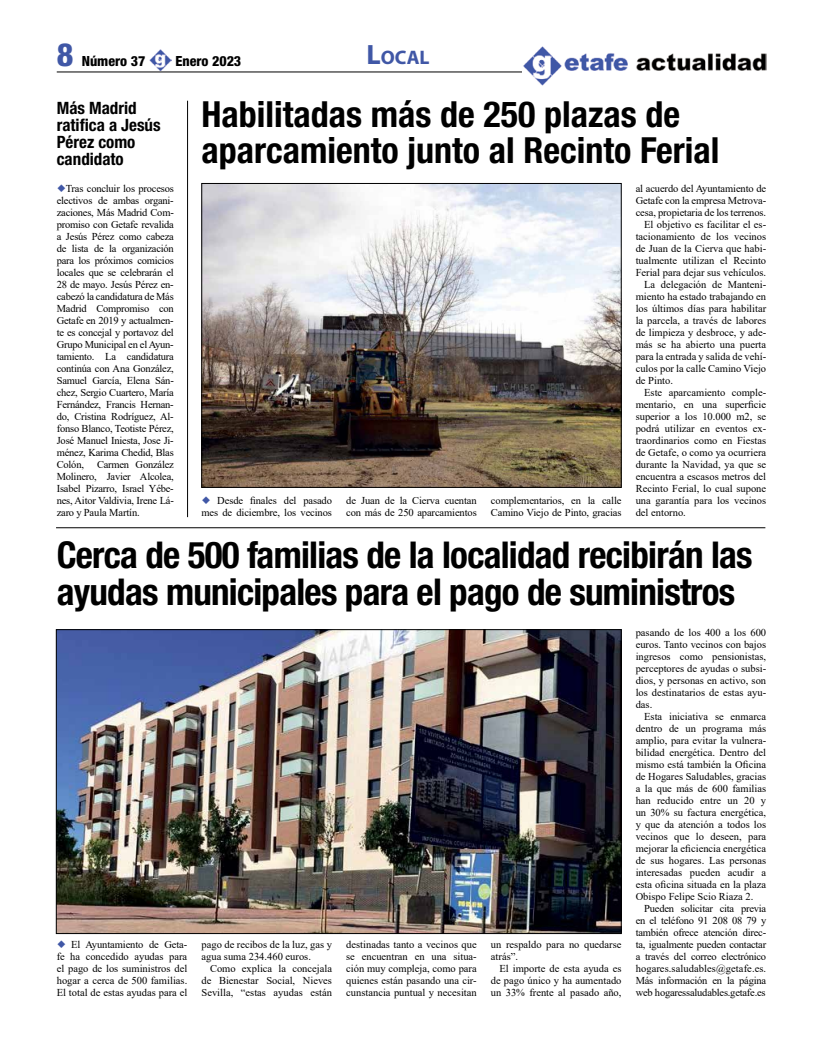
<style>
.page{position:relative;width:823px;height:1049px;background:#fff}
.page>*{position:absolute;margin:0;border:0;box-sizing:border-box;transform-origin:0 0}
.t1{font:700 condensed 37px/37px "Helvetica Neue";letter-spacing:-.02em;color:#000}
.t2{font:700 condensed 36px/36px "Helvetica Neue";color:#000}
.t3{font:800 condensed 32px "Helvetica Neue";color:#4057a6}
.t4{font:700 19.6px "Myriad Pro";color:#4057a6}
.t5{font:700 condensed 17px/17px "Helvetica Neue";color:#000}
.t6{font:800 condensed 14px "Helvetica Neue";color:#000}
.t7{font:10.5px/12px "Times New Roman";color:#000;text-align:justify}
.s1{font-size:28px}
</style>
<div class="page">
<img style="left:149px;top:49px;width:23px;height:22px">
<hr style="left:57px;top:72px;width:708px;height:1px;background:#000">
<img style="left:521px;top:46px;width:244px;height:40px">
<img style="left:203px;top:185px;width:416px;height:301px">
<div style="left:201px;top:183px;width:420px;height:305px;border:1px solid #000"></div>
<hr style="left:56px;top:527px;width:709px;height:1px;background:#000">
<hr style="left:187px;top:101px;width:1px;height:416px;background:#000">
<img style="left:58px;top:631px;width:561px;height:301px">
<div style="left:56px;top:629px;width:565px;height:305px;border:1px solid #000"></div>
<h3 class="t3" style="left:57px;top:34px;width:18px">8</h3>
<h3 class="t6" style="left:82px;top:52px;width:65px">Número 37</h3>
<h3 class="t6" style="left:175px;top:52px;width:67px">Enero 2023</h3>
<h3 class="t4" style="left:366px;top:45px;width:63px"><span class="s1">L</span>OCAL</h3>
<h3 class="t5" style="left:57px;top:99px;width:105px">Más Madrid ratifica a Jesús<br>Pérez como candidato</h3>
<p class="t7" style="left:57px;top:182px;width:118px;text-indent:9px">Tras concluir los procesos electivos de ambas organi&shy;zaciones, Más Madrid Com&shy;promiso con Getafe revalida a Jesús Pérez como cabeza de lista de la organización para los próximos comicios locales que se celebrarán el 28 de mayo. Jesús Pérez en&shy;cabezó la candidatura de Más Madrid Compromiso con Getafe en 2019 y actualmen&shy;te es concejal y portavoz del Grupo Municipal en el Ayun&shy;tamiento. La candidatura continúa con Ana González, Samuel García, Elena Sán&shy;chez, Sergio Cuartero, María Fernández, Francis Hernan&shy;do, Cristina Rodríguez, Al&shy;fonso Blanco, Teotiste Pérez, José Manuel Iniesta, Jose Ji&shy;ménez, Karima Chedid, Blas Colón, Carmen González Molinero, Javier Alcolea, Isabel Pizarro, Israel Yébe&shy;nes, Aitor Valdivia, Irene Lá&shy;zaro y Paula Martín.</p>
<h2 class="t2" style="left:201px;top:96px;width:519px">Habilitadas más de 250 plazas de aparcamiento junto al Recinto Ferial</h2>
<p class="t7" style="left:201px;top:494px;width:132px;text-align:right">Desde finales del pasado mes de diciembre, los vecinos</p>
<p class="t7" style="left:346px;top:494px;width:132px">de Juan de la Cierva cuentan con más de 250 aparcamientos</p>
<p class="t7" style="left:490px;top:494px;width:132px">complementarios, en la calle<br>Camino Viejo de Pinto, gracias</p>
<p class="t7" style="left:635px;top:182px;width:132px">al acuerdo del Ayuntamiento de</p>
<p class="t7" style="left:635px;top:194px;width:132px">Getafe con la empresa Metrova-</p>
<p class="t7" style="left:635px;top:206px;width:132px">cesa, propietaria de los terrenos.</p>
<p class="t7" style="left:643px;top:218px;width:123px">El objetivo es facilitar el es-</p>
<p class="t7" style="left:635px;top:230px;width:132px">tacionamiento de los vecinos</p>
<p class="t7" style="left:635px;top:242px;width:132px">de Juan de la Cierva que habi-</p>
<p class="t7" style="left:635px;top:254px;width:132px">tualmente utilizan el Recinto</p>
<p class="t7" style="left:635px;top:266px;width:132px">Ferial para dejar sus vehículos.</p>
<p class="t7" style="left:643px;top:278px;width:123px">La delegación de Manteni-</p>
<p class="t7" style="left:635px;top:290px;width:132px">miento ha estado trabajando en</p>
<p class="t7" style="left:635px;top:302px;width:132px">los últimos días para habilitar</p>
<p class="t7" style="left:635px;top:314px;width:132px">la parcela, a través de labores</p>
<p class="t7" style="left:635px;top:326px;width:132px">de limpieza y desbroce, y ade-</p>
<p class="t7" style="left:635px;top:338px;width:132px">más se ha abierto una puerta</p>
<p class="t7" style="left:635px;top:350px;width:132px">para la entrada y salida de vehí-</p>
<p class="t7" style="left:635px;top:362px;width:132px">culos por la calle Camino Viejo</p>
<p class="t7" style="left:635px;top:374px;width:39px">de Pinto.</p>
<p class="t7" style="left:643px;top:386px;width:123px">Este aparcamiento comple-</p>
<p class="t7" style="left:635px;top:398px;width:132px">mentario, en una superficie</p>
<p class="t7" style="left:635px;top:410px;width:132px">superior a los 10.000 m2, se</p>
<p class="t7" style="left:635px;top:422px;width:132px">podrá utilizar en eventos ex-</p>
<p class="t7" style="left:635px;top:434px;width:132px">traordinarios como en Fiestas</p>
<p class="t7" style="left:635px;top:446px;width:132px">de Getafe, o como ya ocurriera</p>
<p class="t7" style="left:635px;top:458px;width:132px">durante la Navidad, ya que se</p>
<p class="t7" style="left:635px;top:470px;width:132px">encuentra a escasos metros del</p>
<p class="t7" style="left:635px;top:482px;width:132px">Recinto Ferial, lo cual supone</p>
<p class="t7" style="left:635px;top:494px;width:132px">una garantía para los vecinos</p>
<p class="t7" style="left:635px;top:506px;width:52px">del entorno.</p>
<h1 class="t1" style="left:57px;top:536px;width:697px">Cerca de 500 familias de la localidad recibirán las ayudas municipales para el pago de suministros</h1>
<p class="t7" style="left:57px;top:938px;width:132px;text-indent:14px">El Ayuntamiento de Geta&shy;fe ha concedido ayudas para el pago de los suministros del hogar a cerca de 500 familias.<br>El total de estas ayudas para el</p>
<p class="t7" style="left:201px;top:938px;width:132px">pago de recibos de la luz, gas y agua suma 234.460 euros.</p>
<p class="t7" style="left:201px;top:962px;width:132px;text-indent:9px">Como explica la concejala de Bienestar Social, Nieves Sevilla, “estas ayudas están</p>
<p class="t7" style="left:346px;top:938px;width:132px">destinadas tanto a vecinos que se encuentran en una situa&shy;ción muy compleja, como para quienes están pasando una cir&shy;cunstancia puntual y necesitan</p>
<p class="t7" style="left:490px;top:938px;width:132px">un respaldo para no quedarse atrás”.</p>
<p class="t7" style="left:490px;top:962px;width:132px;text-indent:9px">El importe de esta ayuda es de pago único y ha aumentado un 33% frente al pasado año,</p>
<p class="t7" style="left:635px;top:626px;width:132px">pasando de los 400 a los 600 euros. Tanto vecinos con bajos ingresos como pensionistas, perceptores de ayudas o subsi&shy;dios, y personas en activo, son los destinatarios de estas ayu&shy;das.</p>
<p class="t7" style="left:635px;top:710px;width:132px;text-indent:9px">Esta iniciativa se enmarca dentro de un programa más amplio, para evitar la vulnera&shy;bilidad energética. Dentro del mismo está también la Oficina de Hogares Saludables, gracias a la que más de 600 familias han reducido entre un 20 y un 30% su factura energética, y que da atención a todos los vecinos que lo deseen, para mejorar la eficiencia energética de sus hogares. Las personas interesadas pueden acudir a esta oficina situada en la plaza Obispo Felipe Scio Riaza 2.</p>
<p class="t7" style="left:635px;top:902px;width:132px;text-indent:9px">Pueden solicitar cita previa en el teléfono 91 208 08 79 y también ofrece atención direc&shy;ta, igualmente pueden contactar a través del correo electrónico hogares.saludables@getafe.es.<br>Más información en la página web hogaressaludables.getafe.es</p>
</div>
